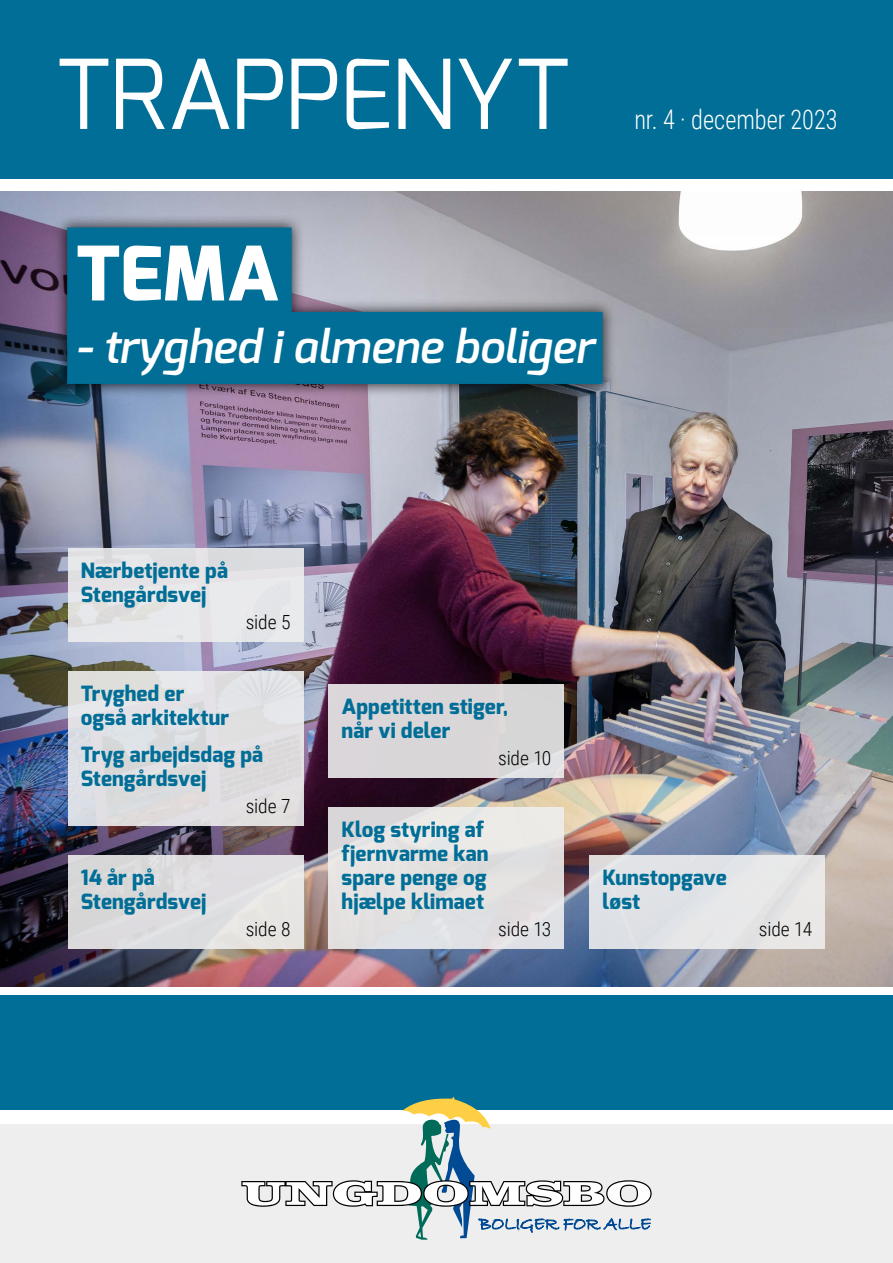
<style>
.page{position:relative;width:893px;height:1263px;background:#fff}
.page>*{position:absolute;margin:0;border:0;box-sizing:border-box;transform-origin:0 0}
.t1{font:96px "Exo";letter-spacing:-.01em;color:#fff}
.t2{font:800 75px "Exo";color:#fff}
.t3{font:italic 600 45px "Exo";color:#fff}
.t4{font:300 27px "Roboto Condensed";letter-spacing:-.005em;color:#fff;scale:.9 1}
.t5{font:800 21px/24px "Exo";letter-spacing:.005em;color:#006e96}
.t6{font:300 19.5px "Roboto Condensed";letter-spacing:-.005em;color:#000}
</style>
<div class="page">
<img style="left:0;top:191px;width:893px;height:795px">
<div style="left:0;top:995px;width:893px;height:115px;background:#006e96"></div>
<div style="left:0;top:0;width:893px;height:179px;background:#006e96"></div>
<div style="left:0;top:1125px;width:893px;height:138px;background:#eee"></div>
<div style="left:68px;top:549px;width:235px;height:93px;background:#e6e5e8"></div>
<div style="left:329px;top:685px;width:235px;height:93px;background:#d9d6d8"></div>
<div style="left:329px;top:808px;width:235px;height:141px;background:#e3e2e2"></div>
<div style="left:590px;top:856px;width:235px;height:93px;background:#e1e3e6"></div>
<div style="left:68px;top:672px;width:235px;height:154px;background:#dfdfe1"></div>
<div style="left:68px;top:856px;width:235px;height:93px;background:#dedde0"></div>
<svg style="left:241px;top:1097px;width:411px;height:143px"></svg>
<div style="left:53px;top:214px;width:564px;height:184px;background:#000;opacity:.75"></div>
<div style="left:67px;top:227px;width:225px;height:116px;background:#006e96"></div>
<div style="left:67px;top:312px;width:536px;height:72px;background:#006e96"></div>
<h1 class="t1" style="left:55px;top:33px;width:516px">TRAPPENYT</h1>
<p class="t4" style="left:634px;top:100px;width:227px">nr. 4 · december 2023</p>
<h2 class="t2" style="left:76px;top:225px;width:205px">TEMA</h2>
<h3 class="t3" style="left:76px;top:318px;width:520px">- tryghed i almene boliger</h3>
<p class="t5" style="left:81px;top:559px;width:149px">Nærbetjente på<br>Stengårdsvej</p>
<p class="t6" style="left:246px;top:609px;width:46px">side 5</p>
<p class="t5" style="left:81px;top:682px;width:150px">Tryghed er også arkitektur</p>
<p class="t5" style="left:81px;top:743px;width:184px">Tryg arbejdsdag på<br>Stengårdsvej</p>
<p class="t6" style="left:246px;top:793px;width:46px">side 7</p>
<p class="t5" style="left:342px;top:695px;width:168px">Appetitten stiger, når vi deler</p>
<p class="t6" style="left:498px;top:745px;width:55px">side 10</p>
<p class="t5" style="left:81px;top:866px;width:127px">14 år på<br>Stengårdsvej</p>
<p class="t6" style="left:246px;top:916px;width:46px">side 8</p>
<p class="t5" style="left:342px;top:818px;width:148px">Klog styring af fjernvarme kan spare penge og hjælpe klimaet</p>
<p class="t6" style="left:498px;top:916px;width:55px">side 13</p>
<p class="t5" style="left:602px;top:866px;width:126px">Kunstopgave løst</p>
<p class="t6" style="left:759px;top:916px;width:55px">side 14</p>
</div>
